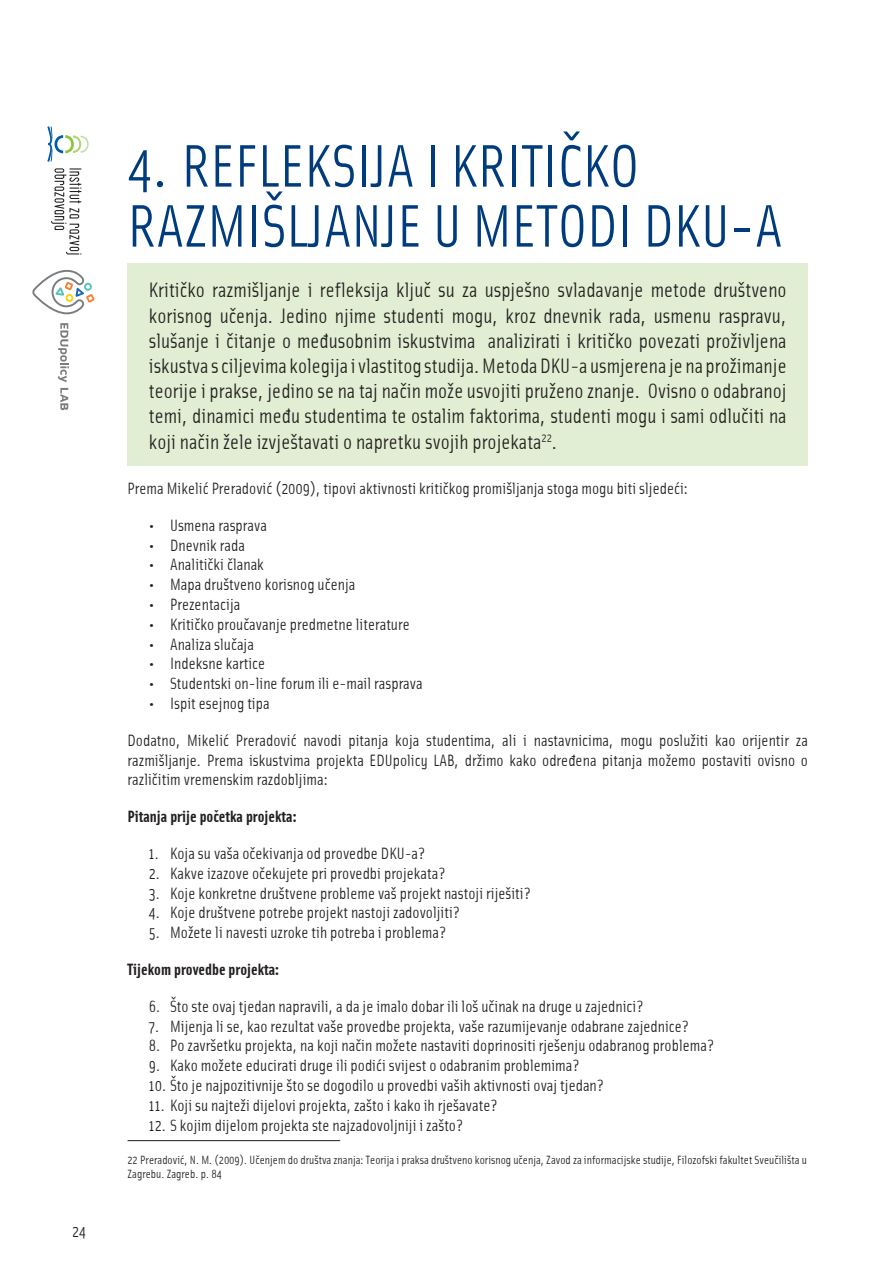
<style>
.page{position:relative;width:893px;height:1263px;background:#fff}
.page>*{position:absolute;margin:0;border:0;box-sizing:border-box;transform-origin:0 0}
.nadnaslov{font:60px/60px "Solex HR";color:#003c7d}
.uvod{font:21px/25.2px "Solex HR";color:#231f20;text-align:justify}
.tekst_uvlaka{font:16.5px "Solex HR";color:#231f20}
.tekst{font:16.5px/19.8px "Solex HR";color:#231f20;text-align:justify}
.tekst-2{font:16.5px "Solex HR Bold";color:#231f20}
.fusnota{font:12px/14.4px "Solex HR";color:#231f20}
</style>
<div class="page">
<svg style="left:47px;top:126px;width:42px;height:36px"></svg>
<svg style="left:51px;top:168px;width:30px;height:86px"></svg>
<svg style="left:58px;top:323px;width:11px;height:59px"></svg>
<svg style="left:60px;top:388px;width:8px;height:22px"></svg>
<svg style="left:32px;top:270px;width:63px;height:44px"></svg>
<div style="left:128px;top:264px;width:680px;height:202px;background:#e2eed3"></div>
<hr style="left:128px;top:1140px;width:212px;height:1px;background:#231f20">
<p class="tekst" style="left:72px;top:1220px;width:15px">24</p>
<p class="nadnaslov" style="left:128px;top:134px;width:656px">4. REFLEKSIJA I KRITIČKO<br>RAZMIŠLJANJE U METODI DKU-A</p>
<p class="uvod" style="left:149px;top:277px;width:639px">Kritičko razmišljanje i refleksija ključ su za uspješno svladavanje metode društveno korisnog učenja. Jedino njime studenti mogu, kroz dnevnik rada, usmenu raspravu, slušanje i čitanje o međusobnim iskustvima analizirati i kritičko povezati proživljena iskustva s ciljevima kolegija i vlastitog studija. Metoda DKU-a usmjerena je na prožimanje teorije i prakse, jedino se na taj način može usvojiti pruženo znanje. Ovisno o odabranoj temi, dinamici među studentima te ostalim faktorima, studenti mogu i sami odlučiti na koji način žele izvještavati o napretku svojih projekata<sup>22</sup>.</p>
<p class="tekst" style="left:128px;top:478px;width:562px">Prema Mikelić Preradović (2009), tipovi aktivnosti kritičkog promišljanja stoga mogu biti sljedeći:</p>
<p class="tekst_uvlaka" style="left:149px;top:514px;width:120px">• Usmena rasprava</p>
<p class="tekst_uvlaka" style="left:149px;top:534px;width:98px">• Dnevnik rada</p>
<p class="tekst_uvlaka" style="left:149px;top:554px;width:117px">• Analitički članak</p>
<p class="tekst_uvlaka" style="left:149px;top:574px;width:208px">• Mapa društveno korisnog učenja</p>
<p class="tekst_uvlaka" style="left:149px;top:594px;width:93px">• Prezentacija</p>
<p class="tekst_uvlaka" style="left:149px;top:613px;width:262px">• Kritičko proučavanje predmetne literature</p>
<p class="tekst_uvlaka" style="left:149px;top:633px;width:107px">• Analiza slučaja</p>
<p class="tekst_uvlaka" style="left:149px;top:653px;width:118px">• Indeksne kartice</p>
<p class="tekst_uvlaka" style="left:149px;top:673px;width:275px">• Studentski on-line forum ili e-mail rasprava</p>
<p class="tekst_uvlaka" style="left:149px;top:693px;width:122px">• Ispit esejnog tipa</p>
<p class="tekst" style="left:128px;top:729px;width:682px">Dodatno, Mikelić Preradović navodi pitanja koja studentima, ali i nastavnicima, mogu poslužiti kao orijentir za razmišljanje. Prema iskustvima projekta EDUpolicy LAB, držimo kako određena pitanja možemo postaviti ovisno o različitim vremenskim razdobljima:</p>
<p class="tekst-2" style="left:128px;top:806px;width:171px">Pitanja prije početka projekta:</p>
<p class="tekst_uvlaka" style="left:149px;top:843px;width:278px">1. Koja su vaša očekivanja od provedbe DKU-a?</p>
<p class="tekst_uvlaka" style="left:149px;top:862px;width:298px">2. Kakve izazove očekujete pri provedbi projekata?</p>
<p class="tekst_uvlaka" style="left:149px;top:882px;width:383px">3. Koje konkretne društvene probleme vaš projekt nastoji riješiti?</p>
<p class="tekst_uvlaka" style="left:149px;top:902px;width:313px">4. Koje društvene potrebe projekt nastoji zadovoljiti?</p>
<p class="tekst_uvlaka" style="left:149px;top:922px;width:299px">5. Možete li navesti uzroke tih potreba i problema?</p>
<p class="tekst-2" style="left:128px;top:958px;width:153px">Tijekom provedbe projekta:</p>
<p class="tekst_uvlaka" style="left:149px;top:995px;width:496px">6. Što ste ovaj tjedan napravili, a da je imalo dobar ili loš učinak na druge u zajednici?</p>
<p class="tekst_uvlaka" style="left:149px;top:1015px;width:542px">7. Mijenja li se, kao rezultat vaše provedbe projekta, vaše razumijevanje odabrane zajednice?</p>
<p class="tekst_uvlaka" style="left:149px;top:1035px;width:567px">8. Po završetku projekta, na koji način možete nastaviti doprinositi rješenju odabranog problema?</p>
<p class="tekst_uvlaka" style="left:149px;top:1055px;width:432px">9. Kako možete educirati druge ili podići svijest o odabranim problemima?</p>
<p class="tekst_uvlaka" style="left:149px;top:1075px;width:456px">10. Što je najpozitivnije što se dogodilo u provedbi vaših aktivnosti ovaj tjedan?</p>
<p class="tekst_uvlaka" style="left:149px;top:1094px;width:350px">11. Koji su najteži dijelovi projekta, zašto i kako ih rješavate?</p>
<p class="tekst_uvlaka" style="left:149px;top:1114px;width:316px">12. S kojim dijelom projekta ste najzadovoljniji i zašto?</p>
<p class="fusnota" style="left:128px;top:1152px;width:681px">22 Preradović, N. M. (2009). Učenjem do društva znanja: Teorija i praksa društveno korisnog učenja, Zavod za informacijske studije, Filozofski fakultet Sveučilišta u<br>Zagrebu. Zagreb. p. 84</p>
</div>
